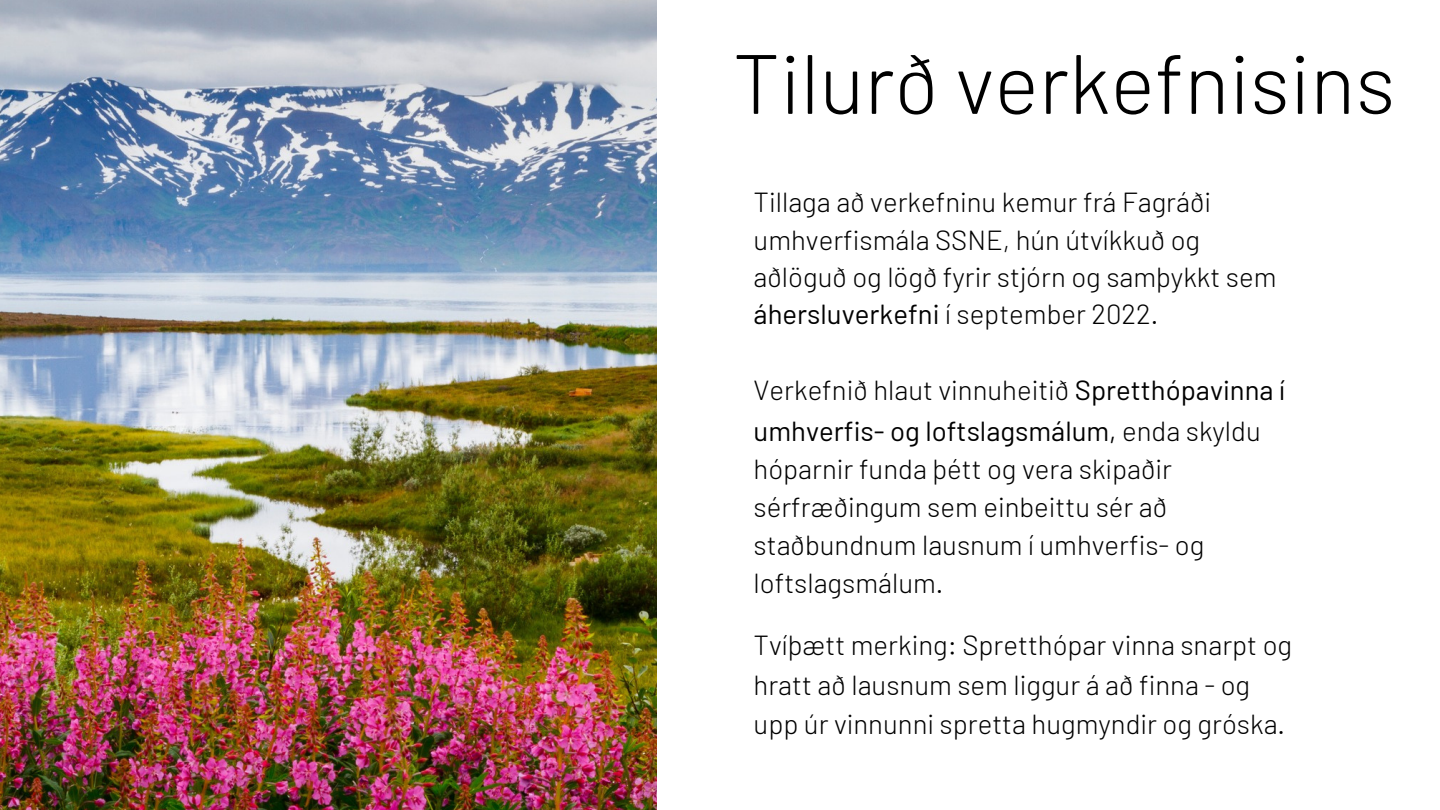
<style>
.page{position:relative;width:1440px;height:810px;background:#fff}
.page>*{position:absolute;margin:0;border:0;box-sizing:border-box;transform-origin:0 0}
.t1{font:300 84px "Barlow";color:#000}
.t2{font:300 27.6px/37.5px "Barlow";color:#000}
.t3{font:27.6px/40.7px "Barlow";color:#000}
.s1{font-weight:400}
.s2{font-weight:300}
</style>
<div class="page">
<img style="left:0;top:0;width:656px;height:810px">
<h1 class="t1" style="left:733px;top:30px;width:664px">Tilurð verkefnisins</h1>
<p class="t2" style="left:754px;top:182px;width:524px">Tillaga að verkefninu kemur frá Fagráði umhverfismála SSNE, hún útvíkkuð og aðlöguð og lögð fyrir stjórn og samþykkt sem <span class="s1">áhersluverkefni</span> í september 2022.</p>
<p class="t3" style="left:754px;top:369px;width:533px"><span class="s2">Verkefnið hlaut vinnuheitið</span> Spretthópavinna í umhverfis- og loftslagsmálum, <span class="s2">enda skyldu</span></p>
<p class="t2" style="left:754px;top:449px;width:452px;line-height:37.8px">hóparnir funda þétt og vera skipaðir sérfræðingum sem einbeittu sér að staðbundnum lausnum í umhverfis- og loftslagsmálum.</p>
<p class="t2" style="left:754px;top:623px;width:540px;line-height:40.7px">Tvíþætt merking: Spretthópar vinna snarpt og hratt að lausnum sem liggur á að finna - og</p>
<p class="t2" style="left:754px;top:704px;width:533px">upp úr vinnunni spretta hugmyndir og gróska.</p>
</div>
